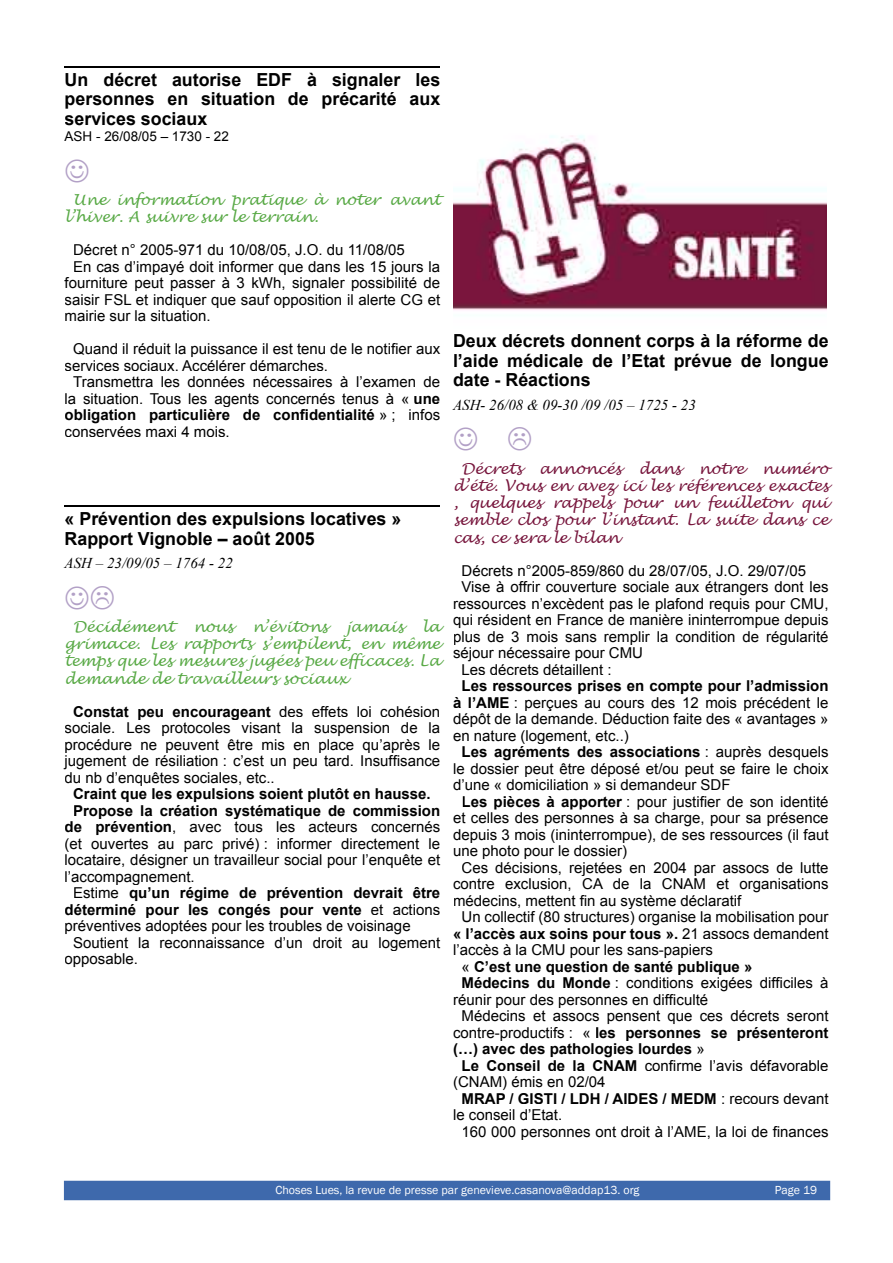
<style>
.page{position:relative;width:893px;height:1263px;background:#fff}
.page>*{position:absolute;margin:0;border:0;box-sizing:border-box;transform-origin:0 0}
.t1{font:700 18px/19.5px "Arial";color:#000;text-align:justify}
.t2{font:15px/16.5px "Arial";color:#000;text-align:justify}
.t3{font:700 15px "Arial";color:#000}
.t4{font:italic 15px/17.2px "Lucida Handwriting";color:#58a945}
.t5{font:italic 15px/17.2px "Lucida Handwriting";color:#77153c;text-align:justify}
.t6{font:italic 15px "Times New Roman";color:#000}
.t7{font:13.5px "Arial";color:#000}
.t8{font:12px "Franklin Gothic";color:#fff}
.s1{font-weight:700}
.s2{font-weight:400}
</style>
<div class="page">
<div style="left:64px;top:1181px;width:766px;height:19px;background:#3e69ac"></div>
<hr style="left:65px;top:66px;width:375px;height:2px;background:#000">
<hr style="left:65px;top:506px;width:375px;height:1px;background:#000">
<img style="left:453px;top:135px;width:374px;height:175px">
<p class="t1" style="left:65px;top:70px;width:377px">Un décret autorise EDF à signaler les personnes en situation de précarité aux services sociaux</p>
<p class="t7" style="left:65px;top:127px;width:166px">ASH - 26/08/05 – 1730 - 22</p>
<p class="t4" style="left:65px;top:191px;width:377px;text-indent:9px">Une information pratique à noter avant l’hiver. A suivre sur le terrain.</p>
<p class="t2" style="left:73px;top:242px;width:333px">Décret n° 2005-971 du 10/08/05, J.O. du 11/08/05</p>
<p class="t2" style="left:73px;top:258px;width:369px">En cas d’impayé doit informer que dans les 15 jours la</p>
<p class="t2" style="left:65px;top:275px;width:377px">fourniture peut passer à 3 kWh, signaler possibilité de</p>
<p class="t2" style="left:65px;top:291px;width:377px">saisir FSL et indiquer que sauf opposition il alerte CG et</p>
<p class="t2" style="left:65px;top:308px;width:147px">mairie sur la situation.</p>
<p class="t2" style="left:73px;top:341px;width:369px">Quand il réduit la puissance il est tenu de le notifier aux</p>
<p class="t2" style="left:65px;top:357px;width:265px">services sociaux. Accélérer démarches.</p>
<p class="t2" style="left:73px;top:374px;width:369px">Transmettra les données nécessaires à l’examen de</p>
<p class="t2" style="left:65px;top:390px;width:377px">la situation. Tous les agents concernés tenus à « <span class="s1">une</span></p>
<p class="t3" style="left:65px;top:405px;width:377px">obligation particulière de confidentialité <span class="s2">» ; infos</span></p>
<p class="t2" style="left:65px;top:423px;width:167px">conservées maxi 4 mois.</p>
<p class="t1" style="left:453px;top:332px;width:377px">Deux décrets donnent corps à la réforme de l’aide médicale de l’Etat prévue de longue date - Réactions</p>
<p class="t6" style="left:453px;top:394px;width:244px">ASH- 26/08 &amp; 09-30 /09 /05 – 1725 - 23</p>
<p class="t1" style="left:65px;top:510px;width:338px">« Prévention des expulsions locatives »<br>Rapport Vignoble – août 2005</p>
<p class="t6" style="left:65px;top:553px;width:170px">ASH – 23/09/05 – 1764 - 22</p>
<p class="t4" style="left:65px;top:618px;width:377px;text-align:justify;text-indent:282px">jamais la grimace. Les rapports s’empilent, en même temps que les mesures jugées peu efficaces. La demande de travailleurs sociaux</p>
<p class="t2" style="left:65px;top:703px;width:377px;text-indent:9px"><span class="s1">Constat peu encourageant</span> des effets loi cohésion sociale. Les protocoles visant la suspension de la procédure ne peuvent être mis en place qu’après le jugement de résiliation : c’est un peu tard. Insuffisance du nb d’enquêtes sociales, etc..</p>
<p class="t3" style="left:73px;top:784px;width:359px">Craint que les expulsions soient plutôt en hausse.</p>
<p class="t3" style="left:73px;top:800px;width:369px">Propose la création systématique de commission</p>
<p class="t2" style="left:65px;top:819px;width:377px"><span class="s1">de prévention</span>, avec tous les acteurs concernés</p>
<p class="t2" style="left:65px;top:835px;width:377px">(et ouvertes au parc privé) : informer directement le</p>
<p class="t2" style="left:65px;top:852px;width:377px">locataire, désigner un travailleur social pour l’enquête et</p>
<p class="t2" style="left:65px;top:868px;width:132px">l’accompagnement.</p>
<p class="t3" style="left:73px;top:883px;width:369px"><span class="s2">Estime</span> qu’un régime de prévention devrait être</p>
<p class="t3" style="left:65px;top:899px;width:377px">déterminé pour les congés pour vente <span class="s2">et actions</span></p>
<p class="t2" style="left:65px;top:918px;width:348px">préventives adoptées pour les troubles de voisinage</p>
<p class="t2" style="left:73px;top:934px;width:369px">Soutient la reconnaissance d’un droit au logement</p>
<p class="t2" style="left:65px;top:951px;width:75px">opposable.</p>
<p class="t4" style="left:73px;top:618px;width:256px">Décidément nous n’évitons</p>
<p class="t5" style="left:453px;top:460px;width:377px;text-indent:9px">Décrets annoncés dans notre numéro d’été. Vous en avez ici les références exactes , quelques rappels pour un feuilleton qui semble clos pour l’instant. La suite dans ce cas, ce sera le bilan</p>
<p class="t2" style="left:461px;top:562px;width:346px">Décrets n°2005-859/860 du 28/07/05, J.O. 29/07/05</p>
<p class="t2" style="left:461px;top:579px;width:369px">Vise à offrir couverture sociale aux étrangers dont les</p>
<p class="t2" style="left:453px;top:595px;width:377px">ressources n’excèdent pas le plafond requis pour CMU,</p>
<p class="t2" style="left:453px;top:612px;width:377px">qui résident en France de manière ininterrompue depuis</p>
<p class="t2" style="left:453px;top:628px;width:377px">plus de 3 mois sans remplir la condition de régularité</p>
<p class="t2" style="left:453px;top:645px;width:192px">séjour nécessaire pour CMU</p>
<p class="t2" style="left:461px;top:661px;width:152px">Les décrets détaillent :</p>
<p class="t3" style="left:461px;top:676px;width:369px">Les ressources prises en compte pour l’admission</p>
<p class="t2" style="left:453px;top:694px;width:377px"><span class="s1">à l’AME</span> : perçues au cours des 12 mois précédent le</p>
<p class="t2" style="left:453px;top:711px;width:377px">dépôt de la demande. Déduction faite des « avantages »</p>
<p class="t2" style="left:453px;top:727px;width:177px">en nature (logement, etc..)</p>
<p class="t3" style="left:461px;top:742px;width:369px">Les agréments des associations <span class="s2">: auprès desquels</span></p>
<p class="t2" style="left:453px;top:760px;width:377px">le dossier peut être déposé et/ou peut se faire le choix</p>
<p class="t2" style="left:453px;top:777px;width:279px">d’une « domiciliation » si demandeur SDF</p>
<p class="t2" style="left:461px;top:793px;width:369px"><span class="s1">Les pièces à apporter</span> : pour justifier de son identité</p>
<p class="t2" style="left:453px;top:810px;width:377px">et celles des personnes à sa charge, pour sa présence</p>
<p class="t2" style="left:453px;top:826px;width:377px">depuis 3 mois (ininterrompue), de ses ressources (il faut</p>
<p class="t2" style="left:453px;top:843px;width:176px">une photo pour le dossier)</p>
<p class="t2" style="left:461px;top:859px;width:369px">Ces décisions, rejetées en 2004 par assocs de lutte</p>
<p class="t2" style="left:453px;top:876px;width:377px">contre exclusion, CA de la CNAM et organisations</p>
<p class="t2" style="left:453px;top:892px;width:290px">médecins, mettent fin au système déclaratif</p>
<p class="t2" style="left:461px;top:909px;width:369px">Un collectif (80 structures) organise la mobilisation pour</p>
<p class="t3" style="left:453px;top:923px;width:377px">« l’accès aux soins pour tous ». <span class="s2">21 assocs demandent</span></p>
<p class="t2" style="left:453px;top:942px;width:262px">l’accès à la CMU pour les sans-papiers</p>
<p class="t3" style="left:461px;top:956px;width:292px"><span class="s2">«</span> C’est une question de santé publique »</p>
<p class="t2" style="left:461px;top:975px;width:369px"><span class="s1">Médecins du Monde</span> : conditions exigées difficiles à</p>
<p class="t2" style="left:453px;top:991px;width:257px">réunir pour des personnes en difficulté</p>
<p class="t2" style="left:461px;top:1008px;width:369px">Médecins et assocs pensent que ces décrets seront</p>
<p class="t3" style="left:453px;top:1022px;width:377px"><span class="s2">contre-productifs : «</span> les personnes se présenteront</p>
<p class="t3" style="left:453px;top:1039px;width:253px">(…) avec des pathologies lourdes <span class="s2">»</span></p>
<p class="t2" style="left:461px;top:1057px;width:369px"><span class="s1">Le Conseil de la CNAM</span> confirme l’avis défavorable</p>
<p class="t2" style="left:453px;top:1074px;width:154px">(CNAM) émis en 02/04</p>
<p class="t3" style="left:461px;top:1088px;width:369px">MRAP / GISTI / LDH / AIDES / MEDM <span class="s2">: recours devant</span></p>
<p class="t2" style="left:453px;top:1107px;width:111px">le conseil d’Etat.</p>
<p class="t2" style="left:461px;top:1123px;width:369px">160 000 personnes ont droit à l’AME, la loi de finances</p>
<p class="t8" style="left:275px;top:1182px;width:366px">Choses Lues, la revue de presse par genevieve.casanova@addap13. org</p>
<p class="t8" style="left:775px;top:1182px;width:44px">Page 19</p>
</div>
